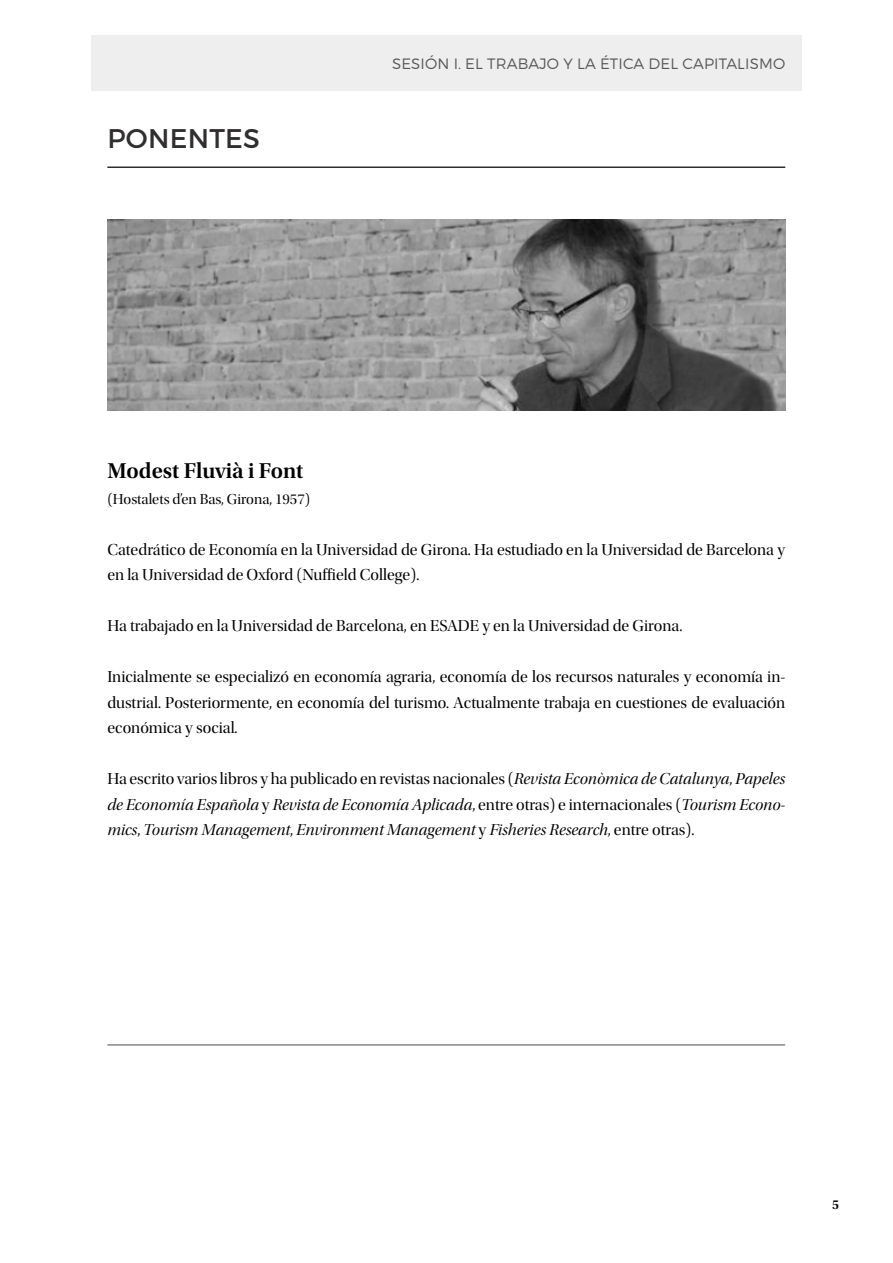
<style>
.page{position:relative;width:893px;height:1263px;background:#fff}
.page>*{position:absolute;margin:0;border:0;box-sizing:border-box;transform-origin:0 0}
.t1{font:27px "Montserrat";letter-spacing:.01em;color:#302e2e}
.t2{font:22.5px "Utopia Std Semibold Subh";color:#000}
.t3{font:16.5px/25.5px "Utopia Std Disp";color:#000}
.t4{font:16.5px/25.5px "Utopia Std Disp It";color:#000}
.t5{font:300 15px "Montserrat";letter-spacing:.01em;color:#575756}
.t6{font:15px "Utopia Std Disp";color:#000}
.t7{font:13.5px "Utopia Std Semibold Subh";color:#000}
.s1{font-family:"Utopia Std Disp It"}
.s2{font-family:"Utopia Std Disp"}
</style>
<div class="page">
<hr style="left:107px;top:166px;width:678px;height:2px;background:#302e2e">
<hr style="left:107px;top:1044px;width:678px;height:2px;background:#878787">
<div style="left:91px;top:35px;width:710px;height:55px;background:#eee"></div>
<img style="left:107px;top:219px;width:678px;height:192px">
<h1 class="t1" style="left:107px;top:122px;width:154px">PONENTES</h1>
<p class="t5" style="left:392px;top:54px;width:395px">SESIÓN I. EL TRABAJO Y LA ÉTICA DEL CAPITALISMO</p>
<h2 class="t2" style="left:107px;top:458px;width:198px">Modest Fluvià i Font</h2>
<p class="t6" style="left:107px;top:491px;width:205px">(Hostalets d’en Bas, Girona, 1957)</p>
<p class="t3" style="left:107px;top:537px;width:679px">Catedrático de Economía en la Universidad de Girona. Ha estudiado en la Universidad de Barcelona y en la Universidad de Oxford (Nuffield College).</p>
<p class="t3" style="left:107px;top:613px;width:576px">Ha trabajado en la Universidad de Barcelona, en ESADE y en la Universidad de Girona.</p>
<p class="t3" style="left:107px;top:664px;width:679px;text-align:justify">Inicialmente se especializó en economía agraria, economía de los recursos naturales y economía in&shy;dustrial. Posteriormente, en economía del turismo. Actualmente trabaja en cuestiones de evaluación económica y social.</p>
<p class="t3" style="left:107px;top:766px;width:679px">Ha escrito varios libros y ha publicado en revistas nacionales (<span class="s1">Revista Econòmica de Catalunya</span>, <span class="s1">Papeles</span></p>
<p class="t4" style="left:107px;top:792px;width:679px">de Economía Española <span class="s2">y</span> Revista de Economía Aplicada<span class="s2">, entre otras) e internacionales (</span>Tourism Econo&shy;mics<span class="s2">,</span> Tourism Management<span class="s2">,</span> Environment Management <span class="s2">y</span> Fisheries Research<span class="s2">, entre otras).</span></p>
<p class="t7" style="left:832px;top:1197px;width:8px">5</p>
</div>
